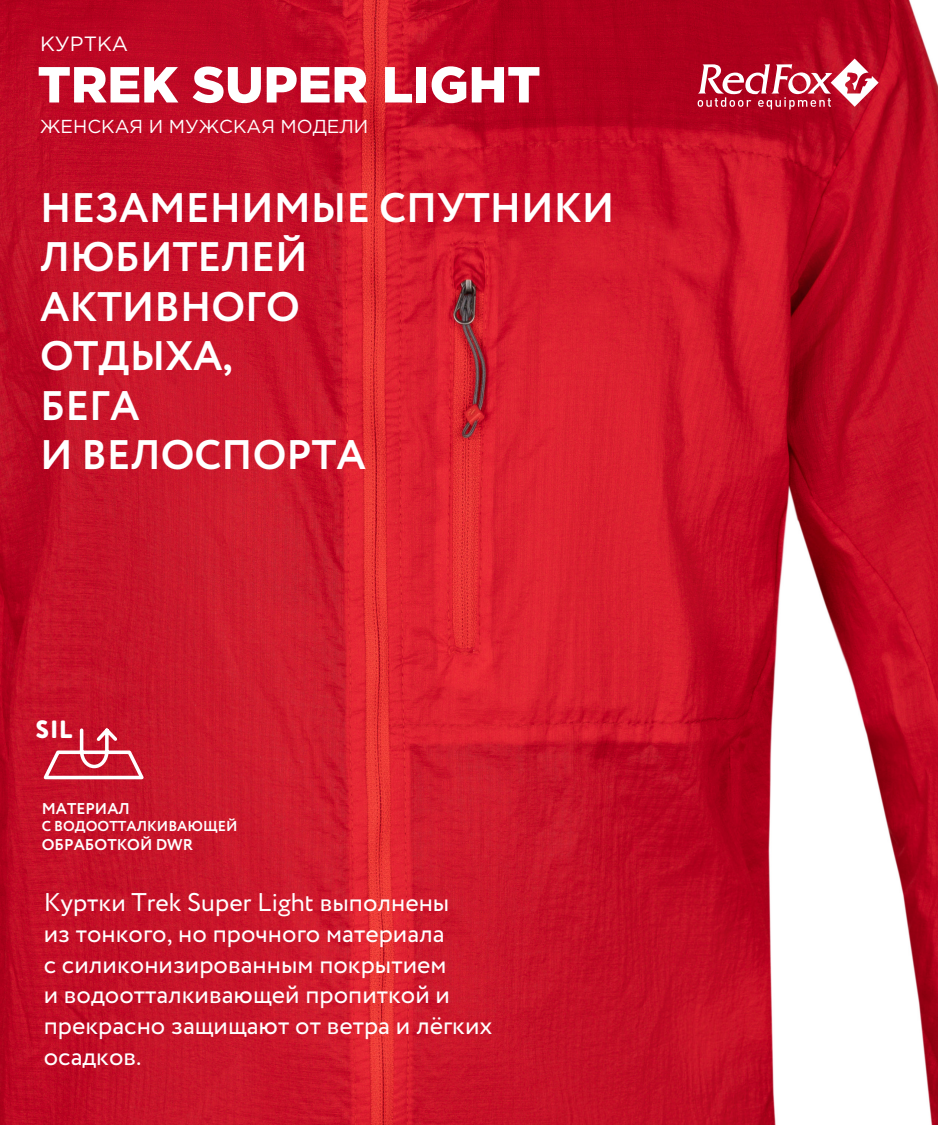
<style>
.page{position:relative;width:938px;height:1125px;background:#fff}
.page>*{position:absolute;margin:0;border:0;box-sizing:border-box;transform-origin:0 0}
.t1{font:900 50.62px "Gotham Pro";color:#fff}
.t2{font:700 41.25px/49.5px "Circe";color:#fff}
.t3{font:25.62px/30.8px "Circe";color:#fff}
.t4{font:800 25px "Circe Rounded";color:#fff}
.t5{font:20.62px "Gotham Pro";color:#fff}
.t6{font:18.75px "Gotham Pro";color:#fff}
.t7{font:700 15.62px "Circe";color:#fff}
.t8{font:700 14.38px "Circe";color:#fff}
</style>
<div class="page">
<img style="left:0;top:0;width:938px;height:1125px">
<svg style="left:40px;top:721px;width:107px;height:60px;background:#cf3c4e"></svg>
<svg style="left:697px;top:59px;width:181px;height:50px"></svg>
<p class="t5" style="left:40px;top:32px;width:90px">КУРТКА</p>
<h1 class="t1" style="left:38px;top:55px;width:504px">TREK SUPER LIGHT</h1>
<p class="t6" style="left:40px;top:116px;width:330px">ЖЕНСКАЯ И МУЖСКАЯ МОДЕЛИ</p>
<h2 class="t2" style="left:40px;top:185px;width:575px">НЕЗАМЕНИМЫЕ СПУТНИКИ<br>ЛЮБИТЕЛЕЙ<br>АКТИВНОГО<br>ОТДЫХА,<br>БЕГА<br>И ВЕЛОСПОРТА</h2>
<p class="t4" style="left:36px;top:714px;width:38px">SIL</p>
<p class="t7" style="left:42px;top:798px;width:90px">МАТЕРИАЛ</p>
<p class="t8" style="left:42px;top:816px;width:197px">С ВОДООТТАЛКИВАЮЩЕЙ</p>
<p class="t7" style="left:42px;top:834px;width:153px">ОБРАБОТКОЙ DWR</p>
<p class="t3" style="left:44px;top:888px;width:450px">Куртки Trek Super Light выполнены<br>из тонкого, но прочного материала<br>с силиконизированным покрытием<br>и водоотталкивающей пропиткой и прекрасно защищают от ветра и лёгких осадков.</p>
</div>
